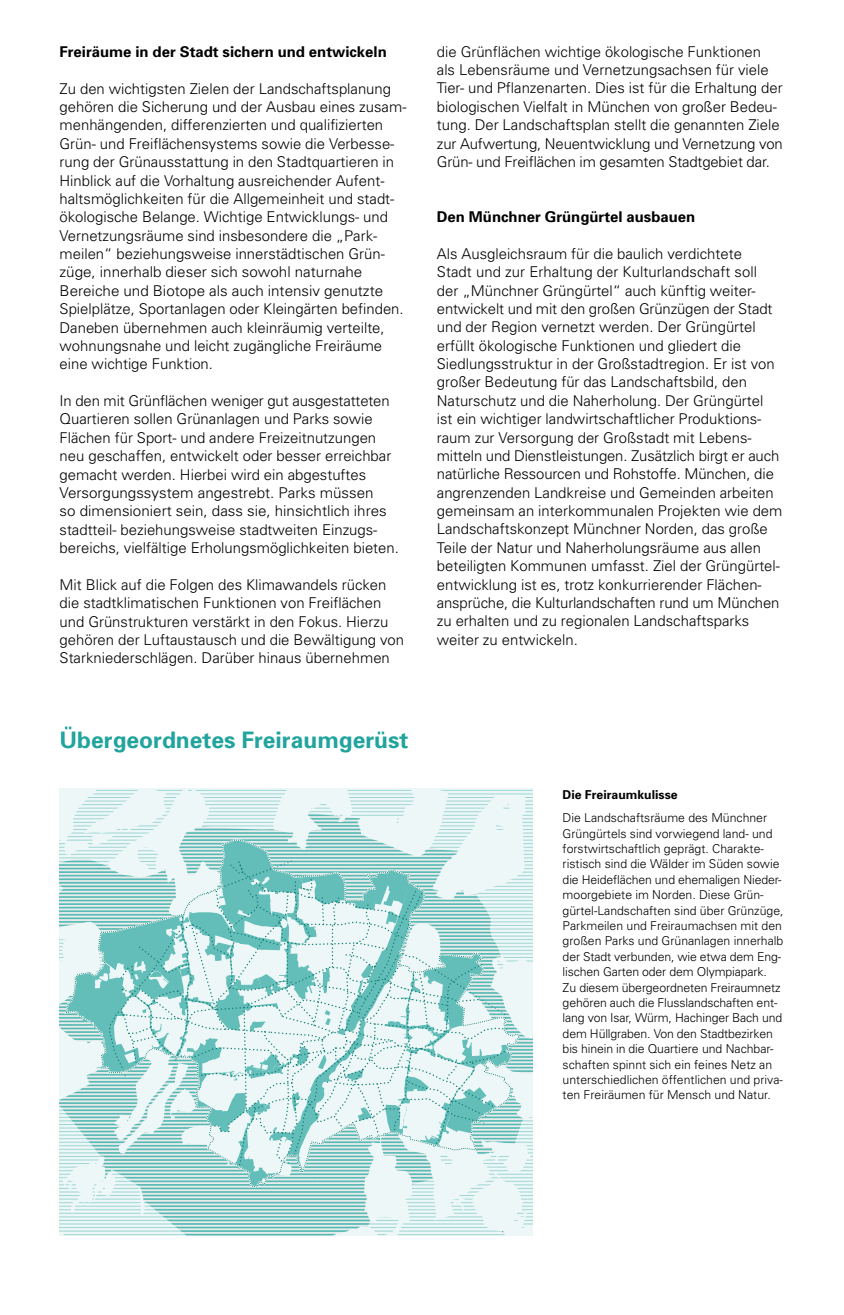
<style>
.page{position:relative;width:844px;height:1315px;background:#fff}
.page>*{position:absolute;margin:0;border:0;box-sizing:border-box;transform-origin:0 0}
.t1{font:700 22.75px "Univers";color:#20a49d}
.t2{font:300 14.88px/18.4px "Univers";color:#000}
.t3{font:700 14.88px "Univers";color:#000}
.t4{font:300 12.25px/15.4px "Univers";color:#000}
.t5{font:700 12.25px "Univers";color:#000}
</style>
<div class="page">
<svg style="left:60px;top:789px;width:472px;height:446px;background:#e0f1f1"></svg>
<svg style="left:60px;top:1187px;width:320px;height:48px;background:#b6dddb"></svg>
<svg style="left:179px;top:813px;width:353px;height:260px;background:#d6eceb"></svg>
<svg style="left:64px;top:839px;width:456px;height:349px;background:#bae0de"></svg>
<p class="t3" style="left:60px;top:42px;width:328px">Freiräume in der Stadt sichern und entwickeln</p>
<p class="t2" style="left:60px;top:79px;width:348px">Zu den wichtigsten Zielen der Landschaftsplanung gehören die Sicherung und der Ausbau eines zusam&shy;menhängenden, differenzierten und qualifizierten Grün- und Freiflächensystems sowie die Verbesse&shy;rung der Grünausstattung in den Stadtquartieren in Hinblick auf die Vorhaltung ausreichender Aufent&shy;haltsmöglichkeiten für die Allgemeinheit und stadt&shy;ökologische Belange. Wichtige Entwicklungs- und Vernetzungsräume sind insbesondere die „Park&shy;meilen“ beziehungsweise innerstädtischen Grün&shy;züge, innerhalb dieser sich sowohl naturnahe Bereiche und Biotope als auch intensiv genutzte Spielplätze, Sportanlagen oder Kleingärten befinden.<br>Daneben übernehmen auch kleinräumig verteilte, wohnungsnahe und leicht zugängliche Freiräume eine wichtige Funktion.</p>
<p class="t2" style="left:60px;top:391px;width:341px">In den mit Grünflächen weniger gut ausgestatteten Quartieren sollen Grünanlagen und Parks sowie Flächen für Sport- und andere Freizeitnutzungen neu geschaffen, entwickelt oder besser erreichbar gemacht werden. Hierbei wird ein abgestuftes Versorgungssystem angestrebt. Parks müssen<br>so dimensioniert sein, dass sie, hinsichtlich ihres stadtteil- beziehungsweise stadtweiten Einzugs&shy;bereichs, vielfältige Erholungsmöglichkeiten bieten.</p>
<p class="t2" style="left:60px;top:575px;width:346px">Mit Blick auf die Folgen des Klimawandels rücken die stadtklimatischen Funktionen von Freiflächen und Grünstrukturen verstärkt in den Fokus. Hierzu gehören der Luftaustausch und die Bewältigung von Starkniederschlägen. Darüber hinaus übernehmen</p>
<h1 class="t1" style="left:60px;top:725px;width:350px">Übergeordnetes Freiraumgerüst</h1>
<p class="t2" style="left:437px;top:42px;width:347px">die Grünflächen wichtige ökologische Funktionen als Lebensräume und Vernetzungsachsen für viele Tier- und Pflanzenarten. Dies ist für die Erhaltung der biologischen Vielfalt in München von großer Bedeu&shy;tung. Der Landschaftsplan stellt die genannten Ziele zur Aufwertung, Neuentwicklung und Vernetzung von Grün- und Freiflächen im gesamten Stadtgebiet dar.</p>
<p class="t3" style="left:437px;top:207px;width:260px">Den Münchner Grüngürtel ausbauen</p>
<p class="t2" style="left:437px;top:244px;width:347px">Als Ausgleichsraum für die baulich verdichtete<br>Stadt und zur Erhaltung der Kulturlandschaft soll<br>der „Münchner Grüngürtel“ auch künftig weiter&shy;entwickelt und mit den großen Grünzügen der Stadt und der Region vernetzt werden. Der Grüngürtel erfüllt ökologische Funktionen und gliedert die Siedlungsstruktur in der Großstadtregion. Er ist von großer Bedeutung für das Landschaftsbild, den Naturschutz und die Naherholung. Der Grüngürtel ist ein wichtiger landwirtschaftlicher Produktions&shy;raum zur Versorgung der Großstadt mit Lebens&shy;mitteln und Dienstleistungen. Zusätzlich birgt er auch natürliche Ressourcen und Rohstoffe. München, die angrenzenden Landkreise und Gemeinden arbeiten gemeinsam an interkommunalen Projekten wie dem Landschaftskonzept Münchner Norden, das große Teile der Natur und Naherholungsräume aus allen beteiligten Kommunen umfasst. Ziel der Grüngürtel&shy;entwicklung ist es, trotz konkurrierender Flächen&shy;ansprüche, die Kulturlandschaften rund um München zu erhalten und zu regionalen Landschaftsparks weiter zu entwickeln.</p>
<p class="t5" style="left:562px;top:787px;width:116px">Die Freiraumkulisse</p>
<p class="t4" style="left:562px;top:809px;width:222px">Die Landschaftsräume des Münchner Grüngürtels sind vorwiegend land- und forstwirtschaftlich geprägt. Charakte&shy;ristisch sind die Wälder im Süden sowie die Heideflächen und ehemaligen Nieder&shy;moorgebiete im Norden. Diese Grün&shy;gürtel-Landschaften sind über Grünzüge, Parkmeilen und Freiraumachsen mit den großen Parks und Grünanlagen innerhalb der Stadt verbunden, wie etwa dem Eng&shy;lischen Garten oder dem Olympiapark.<br>Zu diesem übergeordneten Freiraumnetz gehören auch die Flusslandschaften ent&shy;lang von Isar, Würm, Hachinger Bach und dem Hüllgraben. Von den Stadtbezirken bis hinein in die Quartiere und Nachbar&shy;schaften spinnt sich ein feines Netz an unterschiedlichen öffentlichen und priva&shy;ten Freiräumen für Mensch und Natur.</p>
</div>
